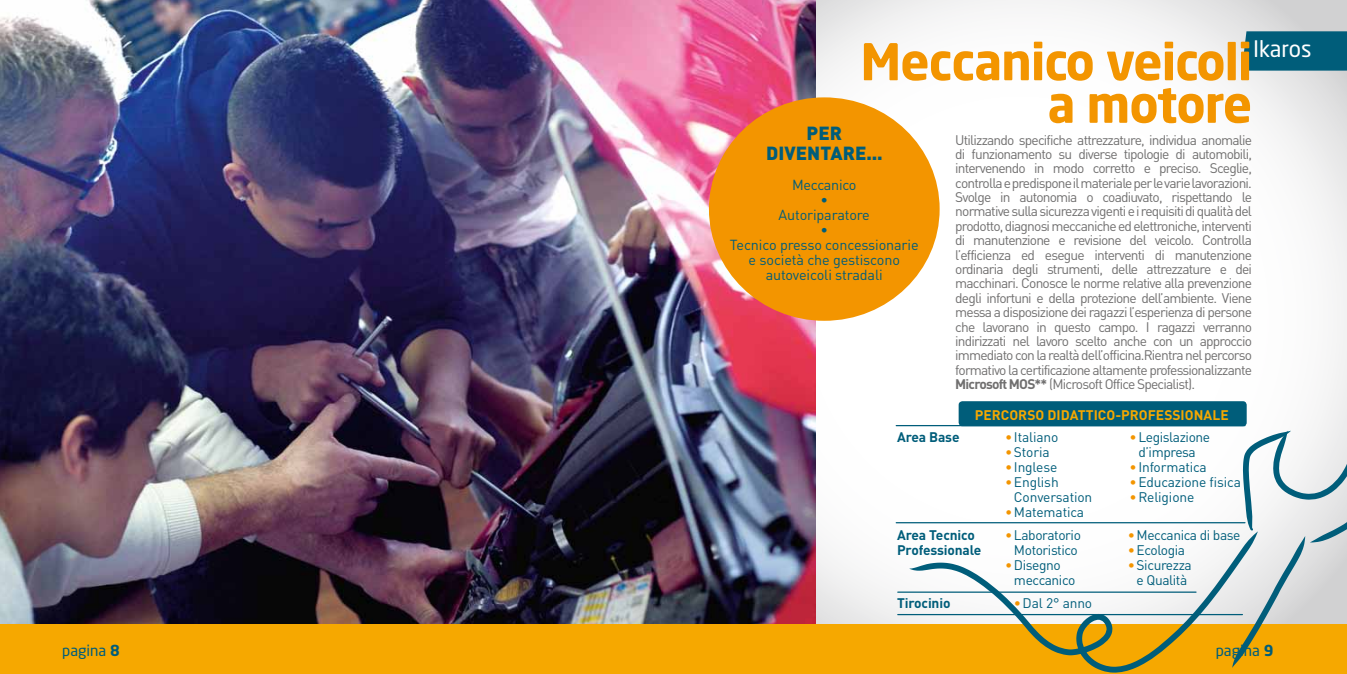
<style>
.page{position:relative;width:1347px;height:674px;background:#fff}
.page>*{position:absolute;margin:0;border:0;box-sizing:border-box;transform-origin:0 0}
.t1{font:700 50px/42.5px "Neo Sans";letter-spacing:-.02em;color:#f39500;text-align:right}
.t2{font:22.5px "Neo Sans";color:#fff}
.t3{font:900 18.75px/20px "DIN";letter-spacing:.005em;color:#005d7a;text-align:center}
.t4{font:15px "Neo Sans";color:#005d7a}
.t5{font:14.38px/15px "DIN";letter-spacing:-.01em;color:#005d7a;text-align:center}
.t6{font:13.75px/14.4px "DIN";letter-spacing:-.06em;color:#706f6f;text-align:justify}
.t7{font:13.75px/15px "DIN";letter-spacing:-.03em;color:#005d7a;text-align:center}
.t8{font:13.75px/15px "DIN";letter-spacing:-.01em;color:#005d7a}
.t9{font:700 13.75px/15px "DIN";letter-spacing:-.01em;color:#005d7a}
.t10{font:700 13.75px "DIN";letter-spacing:.005em;color:#f6a800}
.s1{font-weight:700}
.s2{color:#f39500}
</style>
<div class="page">
<svg style="left:815px;top:0;width:531px;height:624px"></svg>
<img style="left:0;top:0;width:815px;height:624px">
<div style="left:0;top:624px;width:1346px;height:49px;background:#f6a800"></div>
<svg style="left:1241px;top:31px;width:105px;height:40px;background:#0a637e"></svg>
<div style="left:958px;top:401px;width:288px;height:25px;background:#005d7a;border-radius:4px"></div>
<hr style="left:896px;top:522px;width:349px;height:1px;background:#005d7a">
<hr style="left:896px;top:425px;width:349px;height:1px;background:#005d7a">
<hr style="left:897px;top:591px;width:299px;height:1px;background:#005d7a">
<hr style="left:897px;top:613px;width:345px;height:2px;background:#005d7a">
<div style="left:709px;top:97px;width:230px;height:223px;background:#f39500;border-radius:50%"></div>
<svg style="left:909px;top:531px;width:324px;height:141px;fill:#f6f5f5"></svg>
<svg style="left:1232px;top:430px;width:114px;height:237px"></svg>
<h2 class="t2" style="left:1253px;top:35px;width:60px">Ikaros</h2>
<h1 class="t1" style="left:860px;top:39px;width:393px">Meccanico veicoli a motore</h1>
<h3 class="t3" style="left:766px;top:122px;width:118px">PER<br>DIVENTARE...</h3>
<p class="t5" style="left:730px;top:177px;width:190px">Meccanico<br>•<br>Autoriparatore<br>•<br>Tecnico presso concessionarie e società che gestiscono autoveicoli stradali</p>
<p class="t6" style="left:955px;top:132px;width:298px">Utilizzando specifiche attrezzature, individua anomalie di funzionamento su diverse tipologie di automobili, intervenendo in modo corretto e preciso. Sceglie, controlla e predispone il materiale per le varie lavorazioni.<br>Svolge in autonomia o coadiuvato, rispettando le normative sulla sicurezza vigenti e i requisiti di qualità del prodotto, diagnosi meccaniche ed elettroniche, interventi di manutenzione e revisione del veicolo. Controlla l’efficienza ed esegue interventi di manutenzione ordinaria degli strumenti, delle attrezzature e dei macchinari. Conosce le norme relative alla prevenzione degli infortuni e della protezione dell’ambiente. Viene messa a disposizione dei ragazzi l’esperienza di persone che lavorano in questo campo. I ragazzi verranno indirizzati nel lavoro scelto anche con un approccio immediato con la realtà dell’officina.Rientra nel percorso formativo la certificazione altamente professionalizzante <span class="s1">Microsoft MOS**</span> (Microsoft Office Specialist).</p>
<p class="t10" style="left:974px;top:406px;width:255px">PERCORSO DIDATTICO-PROFESSIONALE</p>
<p class="t9" style="left:897px;top:429px;width:64px">Area Base</p>
<p class="t8" style="left:1005px;top:429px;width:55px"><span class="s2">•</span>Italiano</p>
<p class="t7" style="left:1005px;top:444px;width:46px"><span class="s2">•</span>Storia</p>
<p class="t8" style="left:1005px;top:459px;width:54px"><span class="s2">•</span>Inglese</p>
<p class="t8" style="left:1014px;top:474px;width:80px;text-indent:-9px"><span class="s2">•</span>English<br>Conversation</p>
<p class="t8" style="left:1005px;top:504px;width:80px"><span class="s2">•</span>Matematica</p>
<p class="t7" style="left:1129px;top:429px;width:82px"><span class="s2">•</span>Legislazione d’impresa</p>
<p class="t8" style="left:1129px;top:459px;width:79px"><span class="s2">•</span>Informatica</p>
<p class="t8" style="left:1129px;top:474px;width:113px"><span class="s2">•</span>Educazione fisica</p>
<p class="t8" style="left:1129px;top:489px;width:66px"><span class="s2">•</span>Religione</p>
<p class="t9" style="left:897px;top:527px;width:86px">Area Tecnico<br>Professionale</p>
<p class="t7" style="left:1005px;top:527px;width:77px"><span class="s2">•</span>Laboratorio<br>Motoristico</p>
<p class="t7" style="left:1014px;top:557px;width:63px;text-align:left;text-indent:-9px"><span class="s2">•</span>Disegno meccanico</p>
<p class="t7" style="left:1127px;top:527px;width:114px"><span class="s2">•</span>Meccanica di base</p>
<p class="t7" style="left:1127px;top:542px;width:59px"><span class="s2">•</span>Ecologia</p>
<p class="t7" style="left:1127px;top:557px;width:66px"><span class="s2">•</span>Sicurezza e Qualità</p>
<p class="t9" style="left:897px;top:594px;width:55px">Tirocinio</p>
<p class="t7" style="left:1013px;top:594px;width:80px"><span class="s2">•</span>Dal 2° anno</p>
<p class="t4" style="left:62px;top:641px;width:59px">pagina <span class="s1">8</span></p>
<p class="t4" style="left:1215px;top:641px;width:59px">pagina <span class="s1">9</span></p>
</div>
